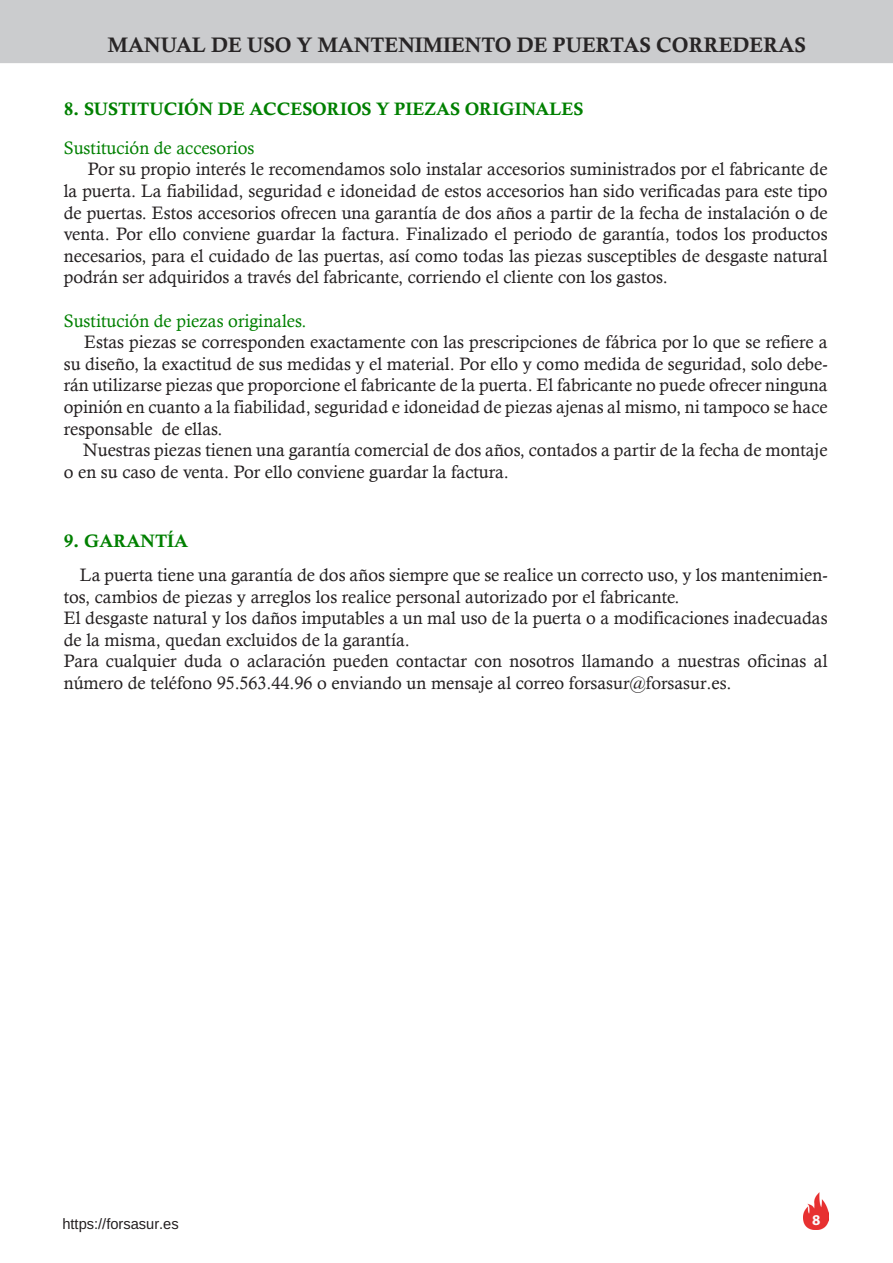
<style>
.page{position:relative;width:893px;height:1263px;background:#fff}
.page>*{position:absolute;margin:0;border:0;box-sizing:border-box;transform-origin:0 0}
.t1{font:21px "Calis MT Bol";color:#282526}
.t2{font:18px/21.6px "Calisto";color:#231f20;text-align:justify}
.t3{font:18px "Calisto";color:#008000}
.t4{font:18px "Calis MT Bol";color:#008000}
.t5{font:15px "Helvetica";letter-spacing:.005em;color:#231f20}
.t6{font:700 15px "Myriad Pro";color:#fbfbfc}
.s1{color:#282526}
</style>
<div class="page">
<img style="left:803px;top:1193px;width:25px;height:37px">
<div style="left:0;top:0;width:893px;height:63px;background:#cbccce"></div>
<p class="t1" style="left:108px;top:33px;width:699px">MANUAL DE USO Y MANTENIMIENTO DE PUERTAS CORREDERAS</p>
<p class="t4" style="left:64px;top:98px;width:521px">8. SUSTITUCIÓN DE ACCESORIOS Y PIEZAS ORIGINALES</p>
<p class="t3" style="left:64px;top:137px;width:192px">Sustitución de accesorios</p>
<p class="t2" style="left:64px;top:158px;width:765px;text-indent:24px">Por su propio interés le recomendamos solo instalar accesorios suministrados por el fabricante de la puerta. La fiabilidad, seguridad e idoneidad de estos accesorios han sido verificadas para este tipo de puertas. Estos accesorios ofrecen una garantía de dos años a partir de la fecha de instalación o de venta. Por ello conviene guardar la factura. Finalizado el periodo de garantía, todos los productos necesarios, para el cuidado de las puertas, así como todas las piezas susceptibles de desgaste natural podrán ser adquiridos a través del fabricante, corriendo el cliente con los gastos.</p>
<p class="t3" style="left:64px;top:310px;width:244px">Sustitución de piezas originales.</p>
<p class="t2" style="left:64px;top:331px;width:765px;text-indent:20px">Estas piezas se corresponden exactamente con las prescripciones de fábrica por lo que se refiere a su diseño, la exactitud de sus medidas y el material. Por ello y como medida de seguridad, solo debe&shy;rán utilizarse piezas que proporcione el fabricante de la puerta. El fabricante no puede ofrecer ninguna opinión en cuanto a la fiabilidad, seguridad e idoneidad de piezas ajenas al mismo, ni tampoco se hace responsable de ellas.</p>
<p class="t2" style="left:64px;top:439px;width:765px;text-indent:19px">Nuestras piezas tienen una garantía comercial de dos años, contados a partir de la fecha de montaje o en su caso de venta. Por ello conviene guardar la factura.</p>
<p class="t4" style="left:64px;top:530px;width:126px">9. GARANTÍA</p>
<p class="t2" style="left:64px;top:564px;width:765px;text-align:left;text-indent:16px">La puerta tiene una garantía de dos años siempre que se realice un correcto uso, y los mantenimien&shy;tos, cambios de piezas y arreglos los realice personal autorizado por el fabricante.<br>El desgaste natural y los daños imputables a un mal uso de la puerta o a modificaciones inadecuadas de la misma, quedan excluidos de la garantía.<br>Para cualquier duda o aclaración pueden contactar con nosotros llamando a nuestras oficinas al número de teléfono <span class="s1">95.563.44.96</span> o enviando un mensaje al correo forsasur@forsasur.es.</p>
<p class="t5" style="left:62px;top:1215px;width:118px">https://forsasur.es</p>
<p class="t6" style="left:812px;top:1210px;width:10px">8</p>
</div>
